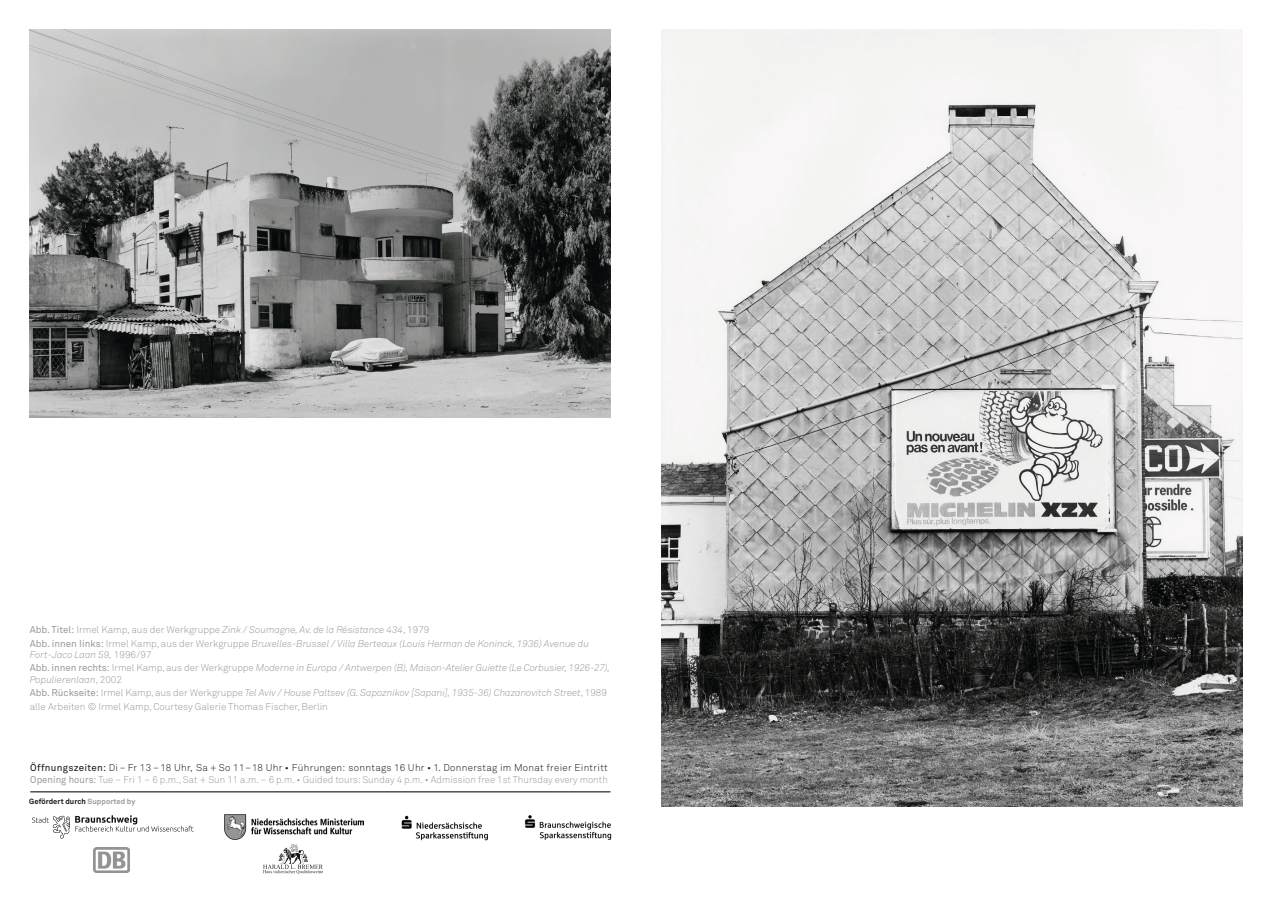
<style>
.page{position:relative;width:1272px;height:902px;background:#fff}
.page>*{position:absolute;margin:0;border:0;box-sizing:border-box;transform-origin:0 0}
.t1{font:9.75px/13.5px "Akkurat Light Pro";letter-spacing:.005em;color:#999}
.t2{font:italic 9.75px/13.5px "Akkurat Light Pro";color:#999}
.t3{font:700 7.5px "Akkurat Pro";letter-spacing:.01em;color:#131413}
.s1{font-family:"Akkurat Pro";font-style:normal}
.s2{font-style:normal}
.s3{font-style:italic}
.s4{font-family:"Akkurat Pro"}
.s5{font-family:"Akkurat Pro";color:#131413}
.s6{color:#131413}
.s7{color:#999}
</style>
<div class="page">
<img style="left:661px;top:30px;width:581px;height:776px">
<img style="left:30px;top:29px;width:580px;height:388px">
<hr style="left:30px;top:791px;width:580px;height:1px;background:#131413">
<svg style="left:32px;top:815px;width:161px;height:23px"></svg>
<img style="left:225px;top:814px;width:138px;height:25px">
<img style="left:264px;top:844px;width:58px;height:29px">
<img style="left:94px;top:847px;width:35px;height:25px">
<img style="left:401px;top:815px;width:87px;height:25px">
<img style="left:525px;top:815px;width:86px;height:25px">
<p class="t2" style="left:30px;top:623px;width:560px"><span class="s1">Abb. Titel:</span> <span class="s2">Irmel Kamp, aus der Werkgruppe</span> Zink / Soumagne, Av. de la Résistance 434<span class="s2">, 1979<br></span><span class="s1">Abb. innen Iinks:</span> <span class="s2">Irmel Kamp, aus der Werkgruppe</span> Bruxelles-Brussel / Villa Berteaux (Louis Herman de Koninck, 1936) Avenue du</p>
<p class="t2" style="left:30px;top:647px;width:582px">Fort-Jaco Laan 59, <span class="s2">1996/97<br></span><span class="s1">Abb. innen rechts:</span> <span class="s2">Irmel Kamp, aus der Werkgruppe</span> Moderne in Europa / Antwerpen (B), Maison-Atelier Guiette (Le Corbusier, 1926-27),</p>
<p class="t1" style="left:30px;top:672px;width:578px"><span class="s3">Populierenlaan</span>, 2002<br><span class="s4">Abb. Rückseite:</span> Irmel Kamp, aus der Werkgruppe <span class="s3">Tel Aviv / House Paltsev (G. Sapoznikov [Sapani], 1935-36) Chazanovitch Street</span>, 1989 alle Arbeiten © Irmel Kamp, Courtesy Galerie Thomas Fischer, Berlin</p>
<p class="t1" style="left:30px;top:761px;width:579px;line-height:11.7px"><span class="s5">Öffnungszeiten:</span> <span class="s6">Di – Fr 13 –18 Uhr, Sa + So 11–18 Uhr • Führungen: sonntags 16 Uhr • 1. Donnerstag im Monat freier Eintritt<br></span><span class="s4">Opening hours:</span> Tue – Fri 1 – 6 p.m., Sat + Sun 11 a.m. – 6 p.m. • Guided tours: Sunday 4 p.m. • Admission free 1st Thursday every month</p>
<p class="t3" style="left:29px;top:796px;width:108px">Gefördert durch <span class="s7">Supported by</span></p>
</div>
